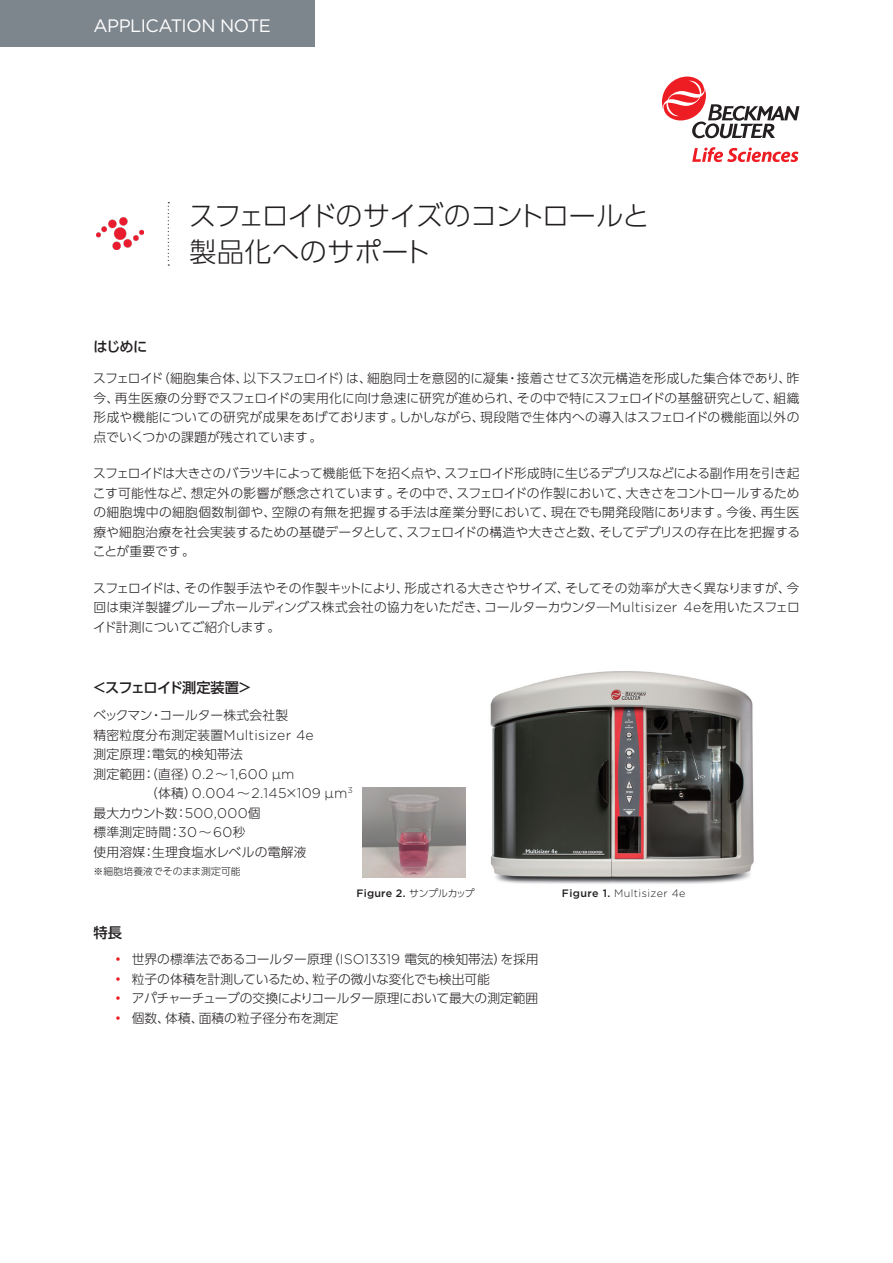
<style>
.page{position:relative;width:893px;height:1263px;background:#fff}
.page>*{position:absolute;margin:0;border:0;box-sizing:border-box;transform-origin:0 0}
.t1{font:300 27px/36px "UD Shin Go Pro";letter-spacing:-.025em;color:#231f20}
.t2{font:18px "Gotham";letter-spacing:-.03em;color:#fff}
.t3{font:500 14.25px "UD Shin Go Pro";letter-spacing:-.06em;color:#231f20}
.t4{font:300 14.1px "Gotham";letter-spacing:.02em;color:#231f20}
.t5{font:300 12.75px/19.5px "UD Shin Go Pro";color:#231f20;text-align:justify}
.t6{font:300 12.75px/19.5px "UD Shin Go Pro";letter-spacing:.02em;color:#231f20}
.t7{font:300 12.75px "UD Shin Go Pro";letter-spacing:-.02em;color:#231f20}
.t8{font:300 10.8px "Gotham";letter-spacing:.035em;color:#231f20}
.t9{font:500 10.8px "Gotham";letter-spacing:.02em;color:#231f20}
.t10{font:300 9.75px "UD Shin Go Pro";letter-spacing:.02em;color:#231f20}
.s1{font-family:"Gotham";font-size:14.1px}
.s2{font-family:"UD Shin Go Pro";font-size:12.75px}
.s3{font-family:"UD Shin Go Pro";font-weight:300;font-size:9.75px}
.s4{font-weight:500}
.s5{font-family:"Gotham";font-size:14.1px;color:#ee1d23}
</style>
<div class="page">
<div style="left:0;top:0;width:315px;height:47px;background:#7e868d"></div>
<svg style="left:662px;top:77px;width:137px;height:61px"></svg>
<svg style="left:692px;top:147px;width:106px;height:15px"></svg>
<svg style="left:168px;top:202px;width:1px;height:64px"></svg>
<img style="left:97px;top:218px;width:47px;height:32px">
<img style="left:490px;top:671px;width:264px;height:213px">
<img style="left:362px;top:788px;width:103px;height:89px">
<h2 class="t2" style="left:94px;top:14px;width:179px">APPLICATION NOTE</h2>
<h1 class="t1" style="left:189px;top:197px;width:462px">スフェロイドのサイズのコントロールと製品化へのサポート</h1>
<p class="t3" style="left:93px;top:335px;width:56px">はじめに</p>
<p class="t5" style="left:93px;top:368px;width:708px">スフェロイド（細胞集合体、以下スフェロイド）は、細胞同士を意図的に凝集・接着させて<span class="s1">3</span>次元構造を形成した集合体であり、昨今、再生医療の分野でスフェロイドの実用化に向け急速に研究が進められ、その中で特にスフェロイドの基盤研究として、組織形成や機能についての研究が成果をあげております。しかしながら、現段階で生体内への導入はスフェロイドの機能面以外の点でいくつかの課題が残されています。</p>
<p class="t5" style="left:93px;top:463px;width:709px">スフェロイドは大きさのバラツキによって機能低下を招く点や、スフェロイド形成時に生じるデブリスなどによる副作用を引き起こす可能性など、想定外の影響が懸念されています。その中で、スフェロイドの作製において、大きさをコントロールするための細胞塊中の細胞個数制御や、空隙の有無を把握する手法は産業分野において、現在でも開発段階にあります。今後、再生医療や細胞治療を社会実装するための基礎データとして、スフェロイドの構造や大きさと数、そしてデブリスの存在比を把握することが重要です。</p>
<p class="t5" style="left:93px;top:578px;width:708px">スフェロイドは、その作製手法やその作製キットにより、形成される大きさやサイズ、そしてその効率が大きく異なりますが、今回は東洋製罐グループホールディングス株式会社の協力をいただき、コールターカウンタ―<span class="s1">Multisizer 4e</span>を用いたスフェロイド計測についてご紹介します。</p>
<p class="t3" style="left:92px;top:676px;width:161px">＜スフェロイド測定装置＞</p>
<p class="t5" style="left:94px;top:705px;width:196px">ベックマン・コールター株式会社製</p>
<p class="t4" style="left:94px;top:726px;width:222px"><span class="s2">精密粒度分布測定装置</span>Multisizer 4e</p>
<p class="t6" style="left:94px;top:744px;width:202px">測定原理：電気的検知帯法<br>測定範囲：（直径）<span class="s1">0.2</span>～<span class="s1">1,600 µm</span></p>
<p class="t4" style="left:145px;top:784px;width:209px"><span class="s2">（体積）</span>0.004<span class="s2">～</span>2.145<span class="s2">×</span>109 µm<sup>3</sup></p>
<p class="t6" style="left:94px;top:802px;width:214px">最大カウント数：<span class="s1">500,000</span>個<br>標準測定時間：<span class="s1">30</span>～<span class="s1">60</span>秒<br>使用溶媒：生理食塩水レベルの電解液</p>
<p class="t10" style="left:94px;top:863px;width:149px">※細胞培養液でそのまま測定可能</p>
<p class="t9" style="left:357px;top:886px;width:120px">Figure 2. <span class="s3">サンプルカップ</span></p>
<p class="t8" style="left:562px;top:887px;width:125px"><span class="s4">Figure 1.</span> Multisizer 4e</p>
<p class="t3" style="left:94px;top:921px;width:30px">特長</p>
<p class="t5" style="left:115px;top:949px;width:425px"><span class="s5">•</span> 世界の標準法であるコールター原理（<span class="s1">ISO13319</span> 電気的検知帯法）を採用</p>
<p class="t5" style="left:115px;top:969px;width:377px"><span class="s5">•</span> 粒子の体積を計測しているため、粒子の微小な変化でも検出可能</p>
<p class="t7" style="left:115px;top:988px;width:425px"><span class="s5">•</span> アパチャーチューブの交換によりコールター原理において最大の測定範囲</p>
<p class="t5" style="left:115px;top:1008px;width:225px"><span class="s5">•</span> 個数、体積、面積の粒子径分布を測定</p>
</div>
